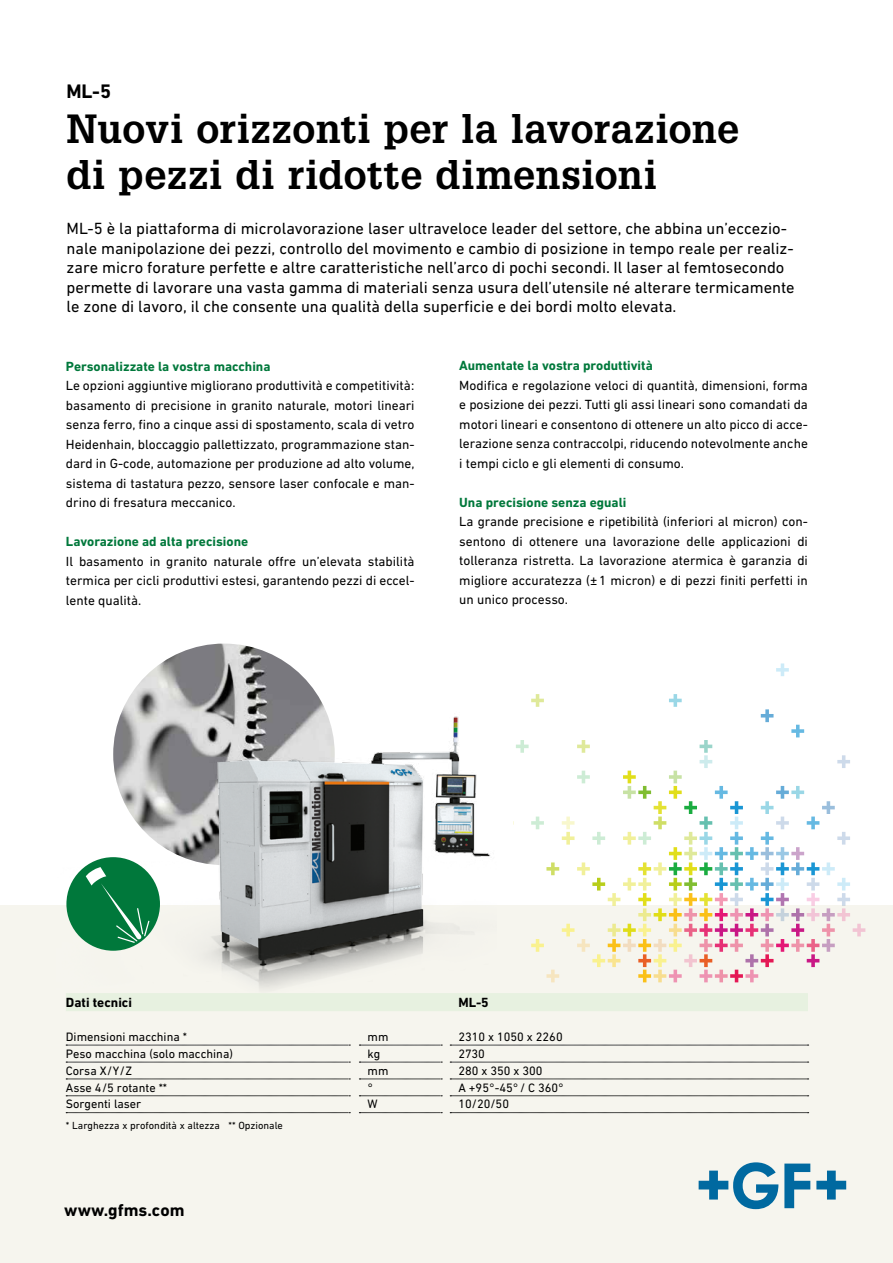
<style>
.page{position:relative;width:893px;height:1263px;background:#fff}
.page>*{position:absolute;margin:0;border:0;box-sizing:border-box;transform-origin:0 0}
.t1{font:700 39.75px/45.5px "Glypha LT Pro";letter-spacing:.01em;color:#000}
.t2{font:700 19.95px "DIN Next W1 G";color:#000}
.t3{font:700 17.55px "DIN Next W1 G";color:#000}
.t4{font:16.5px/19.5px "DIN Next W1 G";color:#000}
.t5{font:13.5px/19.5px "DIN Next W1 G";color:#000;text-align:justify}
.t6{font:700 13.5px "DIN Next W1 G";color:#00783b}
.t7{font:700 13.5px "DIN Next W1 G";color:#000}
.t8{font:12.3px "DIN Next W1 G";color:#000}
.t9{font:10.5px "DIN Next W1 G";color:#000}
</style>
<div class="page">
<img style="left:113px;top:644px;width:222px;height:221px;border-radius:111px">
<div style="left:0;top:906px;width:893px;height:357px;background:#f6f5ee"></div>
<svg style="left:699px;top:1162px;width:79px;height:47px"></svg>
<svg style="left:784px;top:1163px;width:26px;height:45px"></svg>
<svg style="left:816px;top:1170px;width:30px;height:29px"></svg>
<img style="left:57px;top:702px;width:439px;height:287px">
<div style="left:66px;top:857px;width:94px;height:94px;background:#00783b;border-radius:50%"></div>
<svg style="left:86px;top:867px;width:63px;height:76px"></svg>
<svg style="left:776px;top:663px;width:13px;height:13px"></svg>
<svg style="left:516px;top:694px;width:349px;height:288px"></svg>
<div style="left:66px;top:993px;width:742px;height:18px;background:#e7f1e0"></div>
<svg style="left:66px;top:1045px;width:284px;height:1px"></svg>
<svg style="left:359px;top:1045px;width:83px;height:1px"></svg>
<svg style="left:450px;top:1045px;width:359px;height:1px"></svg>
<svg style="left:66px;top:1062px;width:284px;height:1px"></svg>
<svg style="left:359px;top:1062px;width:83px;height:1px"></svg>
<svg style="left:450px;top:1062px;width:359px;height:1px"></svg>
<svg style="left:66px;top:1079px;width:284px;height:1px"></svg>
<svg style="left:359px;top:1079px;width:83px;height:1px"></svg>
<svg style="left:450px;top:1079px;width:359px;height:1px"></svg>
<svg style="left:66px;top:1095px;width:284px;height:1px"></svg>
<svg style="left:359px;top:1095px;width:83px;height:1px"></svg>
<svg style="left:450px;top:1095px;width:359px;height:1px"></svg>
<svg style="left:66px;top:1112px;width:284px;height:1px"></svg>
<svg style="left:359px;top:1112px;width:83px;height:1px"></svg>
<svg style="left:450px;top:1112px;width:359px;height:1px"></svg>
<h2 class="t2" style="left:66px;top:79px;width:46px">ML-5</h2>
<h1 class="t1" style="left:66px;top:105px;width:674px">Nuovi orizzonti per la lavorazione di pezzi di ridotte dimensioni</h1>
<p class="t4" style="left:67px;top:218px;width:730px">ML-5 è la piattaforma di microlavorazione laser ultraveloce leader del settore, che abbina un’eccezio&shy;nale manipolazione dei pezzi, controllo del movimento e cambio di posizione in tempo reale per realiz&shy;zare micro forature perfette e altre caratteristiche nell’arco di pochi secondi. Il laser al femtosecondo permette di lavorare una vasta gamma di materiali senza usura dell’utensile né alterare termicamente le zone di lavoro, il che consente una qualità della superficie e dei bordi molto elevata.</p>
<p class="t6" style="left:66px;top:358px;width:206px">Personalizzate la vostra macchina</p>
<p class="t5" style="left:66px;top:375px;width:350px">Le opzioni aggiuntive migliorano produttività e competitività: basamento di precisione in granito naturale, motori lineari senza ferro, fino a cinque assi di spostamento, scala di vetro Heidenhain, bloccaggio pallettizzato, programmazione stan&shy;dard in G-code, automazione per produzione ad alto volume, sistema di tastatura pezzo, sensore laser confocale e man&shy;drino di fresatura meccanico.</p>
<p class="t6" style="left:66px;top:533px;width:184px">Lavorazione ad alta precisione</p>
<p class="t5" style="left:66px;top:551px;width:350px">Il basamento in granito naturale offre un’elevata stabilità termica per cicli produttivi estesi, garantendo pezzi di eccel&shy;lente qualità.</p>
<p class="t6" style="left:459px;top:358px;width:195px">Aumentate la vostra produttività</p>
<p class="t5" style="left:459px;top:375px;width:350px">Modifica e regolazione veloci di quantità, dimensioni, forma e posizione dei pezzi. Tutti gli assi lineari sono comandati da motori lineari e consentono di ottenere un alto picco di acce&shy;lerazione senza contraccolpi, riducendo notevolmente anche i tempi ciclo e gli elementi di consumo.</p>
<p class="t6" style="left:459px;top:494px;width:169px">Una precisione senza eguali</p>
<p class="t5" style="left:459px;top:512px;width:350px">La grande precisione e ripetibilità (inferiori al micron) con&shy;sentono di ottenere una lavorazione delle applicazioni di tolleranza ristretta. La lavorazione atermica è garanzia di migliore accuratezza (±1 micron) e di pezzi finiti perfetti in un unico processo.</p>
<p class="t7" style="left:66px;top:994px;width:68px">Dati tecnici</p>
<p class="t7" style="left:458px;top:994px;width:32px">ML-5</p>
<p class="t8" style="left:66px;top:1029px;width:123px">Dimensioni macchina *</p>
<p class="t8" style="left:368px;top:1029px;width:22px">mm</p>
<p class="t8" style="left:458px;top:1029px;width:106px">2310 x 1050 x 2260</p>
<p class="t8" style="left:66px;top:1046px;width:169px">Peso macchina (solo macchina)</p>
<p class="t8" style="left:368px;top:1046px;width:14px">kg</p>
<p class="t8" style="left:458px;top:1046px;width:28px">2730</p>
<p class="t8" style="left:66px;top:1063px;width:68px">Corsa X/Y/Z</p>
<p class="t8" style="left:368px;top:1063px;width:22px">mm</p>
<p class="t8" style="left:458px;top:1063px;width:86px">280 x 350 x 300</p>
<p class="t8" style="left:66px;top:1080px;width:103px">Asse 4/5 rotante **</p>
<p class="t8" style="left:368px;top:1080px;width:7px">°</p>
<p class="t8" style="left:458px;top:1080px;width:107px">A +95°-45° / C 360°</p>
<p class="t8" style="left:66px;top:1097px;width:77px">Sorgenti laser</p>
<p class="t8" style="left:368px;top:1097px;width:12px">W</p>
<p class="t8" style="left:458px;top:1097px;width:52px">10/20/50</p>
<p class="t9" style="left:66px;top:1119px;width:219px">* Larghezza x profondità x altezza ** Opzionale</p>
<p class="t3" style="left:64px;top:1200px;width:122px">www.gfms.com</p>
</div>
